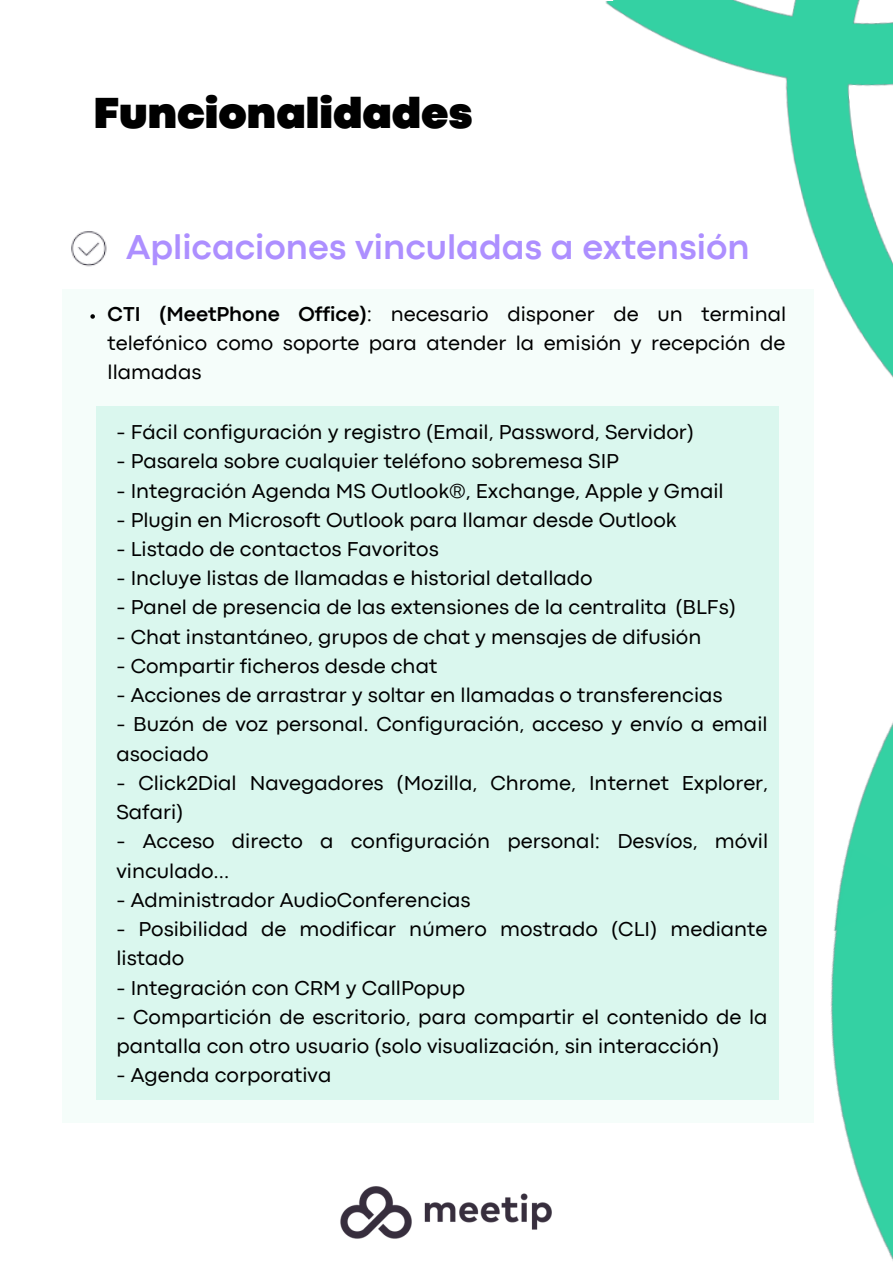
<style>
.page{position:relative;width:893px;height:1264px;background:#fff}
.page>*{position:absolute;margin:0;border:0;box-sizing:border-box;transform-origin:0 0}
.t1{font:900 45.3px "Codec Pro";color:#000}
.t2{font:700 36px "Codec Pro";color:#ad8fff}
.t3{font:21px/29.2px "Codec Pro";color:#000}
.s1{font-weight:700}
</style>
<div class="page">
<div style="left:62px;top:290px;width:751px;height:832px;background:#f5fdfa"></div>
<svg style="left:90px;top:314px;width:5px;height:5px"></svg>
<div style="left:96px;top:406px;width:683px;height:694px;background:#daf7ee"></div>
<img style="left:340px;top:1186px;width:212px;height:53px">
<img style="left:605px;top:0;width:287px;height:376px">
<img style="left:830px;top:943px;width:62px;height:316px">
<img style="left:833px;top:724px;width:59px;height:219px">
<img style="left:71px;top:231px;width:36px;height:36px">
<h1 class="t1" style="left:93px;top:96px;width:380px">Funcionalidades</h1>
<h2 class="t2" style="left:126px;top:234px;width:625px">Aplicaciones vinculadas a extensión</h2>
<p class="t3" style="left:108px;top:301px;width:680px;text-align:justify"><span class="s1">CTI (MeetPhone Office)</span>: necesario disponer de un terminal telefónico como soporte para atender la emisión y recepción de llamadas</p>
<p class="t3" style="left:116px;top:419px;width:579px">- Fácil configuración y registro (Email, Password, Servidor)</p>
<p class="t3" style="left:116px;top:448px;width:504px">- Pasarela sobre cualquier teléfono sobremesa SIP</p>
<p class="t3" style="left:116px;top:477px;width:608px">- Integración Agenda MS Outlook®, Exchange, Apple y Gmail</p>
<p class="t3" style="left:116px;top:506px;width:561px">- Plugin en Microsoft Outlook para llamar desde Outlook</p>
<p class="t3" style="left:116px;top:536px;width:324px">- Listado de contactos Favoritos</p>
<p class="t3" style="left:116px;top:565px;width:477px">- Incluye listas de llamadas e historial detallado</p>
<p class="t3" style="left:116px;top:594px;width:621px">- Panel de presencia de las extensiones de la centralita (BLFs)</p>
<p class="t3" style="left:116px;top:623px;width:586px">- Chat instantáneo, grupos de chat y mensajes de difusión</p>
<p class="t3" style="left:116px;top:653px;width:322px">- Compartir ficheros desde chat</p>
<p class="t3" style="left:116px;top:682px;width:607px">- Acciones de arrastrar y soltar en llamadas o transferencias</p>
<p class="t3" style="left:116px;top:711px;width:652px">- Buzón de voz personal. Configuración, acceso y envío a email asociado</p>
<p class="t3" style="left:116px;top:769px;width:653px">- Click2Dial Navegadores (Mozilla, Chrome, Internet Explorer,<br>Safari)</p>
<p class="t3" style="left:116px;top:828px;width:653px">- Acceso directo a configuración personal: Desvíos, móvil vinculado…</p>
<p class="t3" style="left:116px;top:886px;width:355px">- Administrador AudioConferencias</p>
<p class="t3" style="left:116px;top:916px;width:652px">- Posibilidad de modificar número mostrado (CLI) mediante listado</p>
<p class="t3" style="left:116px;top:974px;width:350px">- Integración con CRM y CallPopup</p>
<p class="t3" style="left:116px;top:1003px;width:652px">- Compartición de escritorio, para compartir el contenido de la pantalla con otro usuario (solo visualización, sin interacción)</p>
<p class="t3" style="left:116px;top:1062px;width:216px">- Agenda corporativa</p>
</div>
